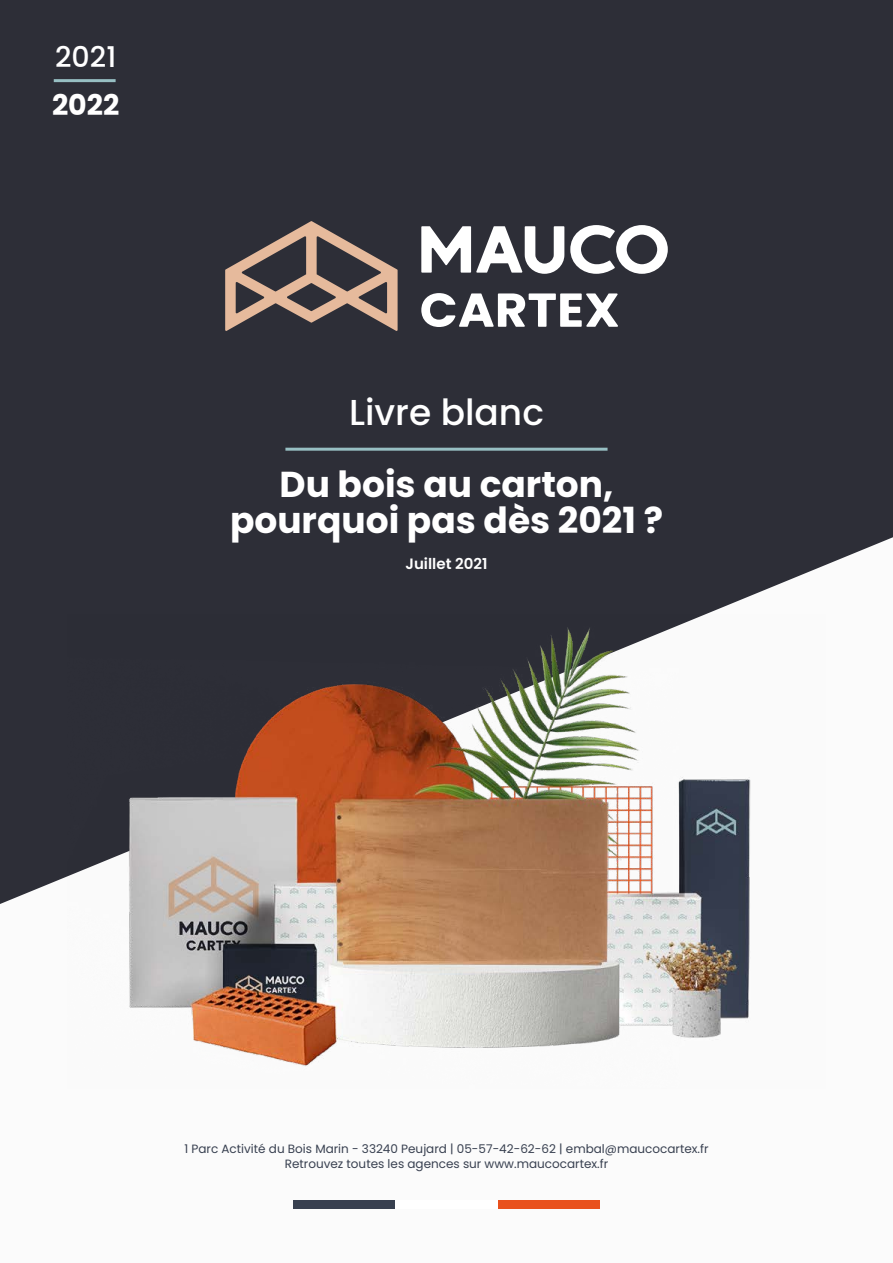
<style>
.page{position:relative;width:893px;height:1263px;background:#fbfbfb}
.page>*{position:absolute;margin:0;border:0;box-sizing:border-box;transform-origin:0 0}
.t1{font:700 36px/36px "Poppins";color:#fff;text-align:center}
.t2{font:500 36px "Poppins";color:#fff}
.t3{font:700 28.5px "Poppins";color:#fff}
.t4{font:500 28.5px "Poppins";color:#fff}
.t5{font:600 15px "Poppins";color:#fff}
.t6{font:12px/14.4px "Poppins";color:#384050;text-align:center}
</style>
<div class="page">
<div style="left:0;top:0;width:893px;height:904px;background:#2d2e37"></div>
<svg style="left:225px;top:221px;width:173px;height:110px;background:#6e5f5a"></svg>
<svg style="left:421px;top:226px;width:143px;height:48px"></svg>
<svg style="left:570px;top:225px;width:98px;height:49px"></svg>
<svg style="left:421px;top:293px;width:197px;height:34px"></svg>
<hr style="left:285px;top:448px;width:322px;height:3px;background:#97bfc3">
<div style="left:497px;top:1200px;width:103px;height:8px;background:#e9511d"></div>
<div style="left:293px;top:1200px;width:102px;height:8px;background:#384050"></div>
<div style="left:395px;top:1200px;width:102px;height:8px;background:#fff"></div>
<hr style="left:54px;top:79px;width:62px;height:3px;background:#97bfc3">
<img style="left:67px;top:615px;width:759px;height:451px">
<h2 class="t4" style="left:55px;top:40px;width:63px">2021</h2>
<h2 class="t3" style="left:52px;top:88px;width:69px">2022</h2>
<h1 class="t2" style="left:349px;top:391px;width:196px">Livre blanc</h1>
<h1 class="t1" style="left:230px;top:466px;width:435px">Du bois au carton, pourquoi pas dès 2021 ?</h1>
<p class="t5" style="left:405px;top:555px;width:83px">Juillet 2021</p>
<p class="t6" style="left:184px;top:1142px;width:526px">1 Parc Activité du Bois Marin - 33240 Peujard | 05-57-42-62-62 | embal@maucocartex.fr<br>Retrouvez toutes les agences sur www.maucocartex.fr</p>
</div>
